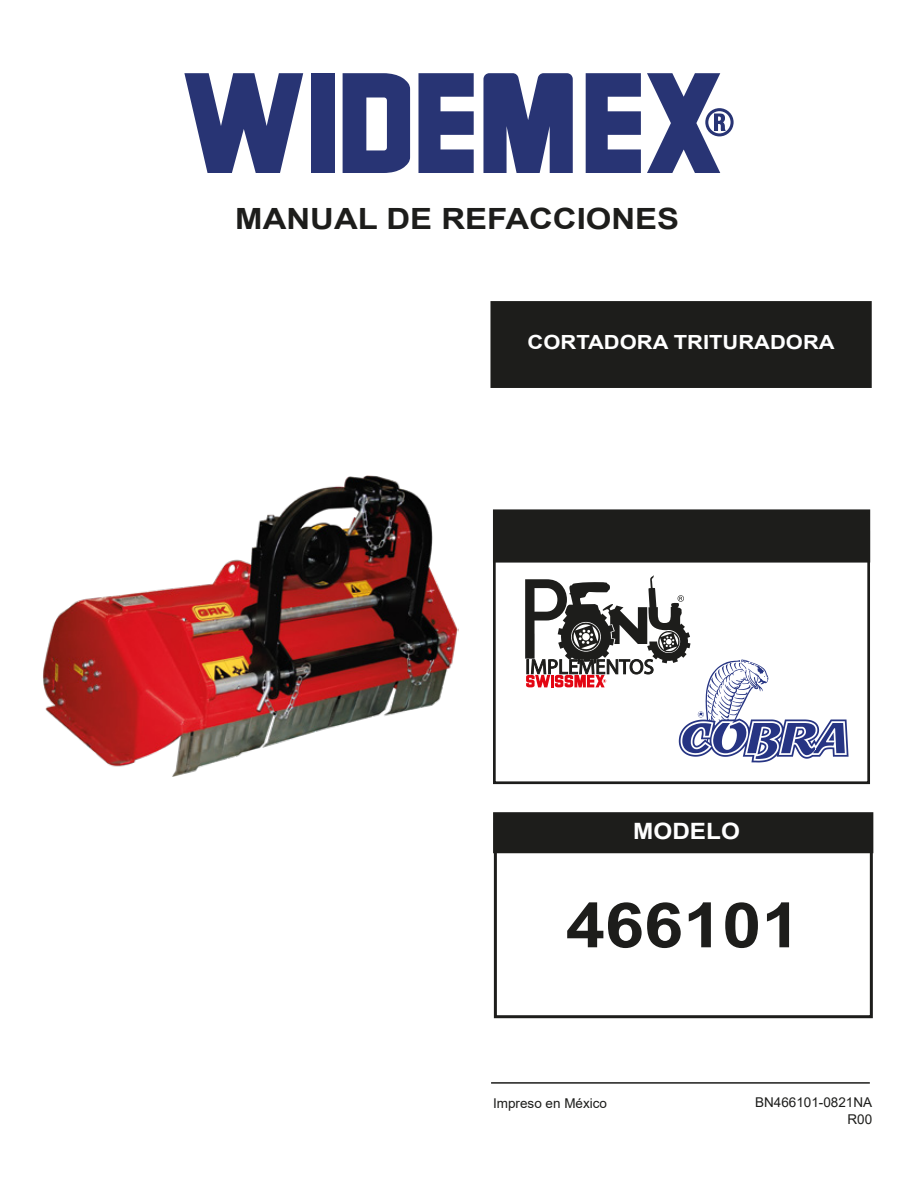
<style>
.page{position:relative;width:918px;height:1188px;background:#fff}
.page>*{position:absolute;margin:0;border:0;box-sizing:border-box;transform-origin:0 0}
.t1{font:700 62.55px "Arial";color:#1d1d1b;scale:1.12 1}
.t2{font:700 29.25px "Arial";color:#1d1d1b;scale:1.12 1}
.t3{font:700 22.5px "Arial";color:#fff;scale:1.08 1}
.t4{font:700 19.5px "Arial";color:#fff;scale:1.12 1}
.t5{font:13.5px/16.8px "Arial";color:#1d1d1b;text-align:right}
</style>
<div class="page">
<div style="left:490px;top:301px;width:382px;height:87px;background:#1d1d1b;border:2px solid #1d1d1b"></div>
<div style="left:493px;top:509px;width:377px;height:54px;background:#1d1d1b;border:2px solid #1d1d1b"></div>
<div style="left:493px;top:812px;width:380px;height:41px;background:#1d1d1b;border:1px solid #1d1d1b"></div>
<hr style="left:491px;top:1082px;width:379px;height:2px;background:#1d1d1b">
<div style="left:493px;top:531px;width:377px;height:253px;border:3px solid #1d1d1b"></div>
<div style="left:494px;top:823px;width:379px;height:195px;border:3px solid #1d1d1b"></div>
<img style="left:43px;top:476px;width:415px;height:301px">
<svg style="left:525px;top:575px;width:324px;height:187px"></svg>
<svg style="left:343px;top:73px;width:67px;height:100px"></svg>
<svg style="left:418px;top:73px;width:56px;height:100px"></svg>
<svg style="left:184px;top:73px;width:119px;height:100px"></svg>
<div style="left:312px;top:73px;width:23px;height:100px;background:#283474"></div>
<svg style="left:483px;top:73px;width:90px;height:100px;background:#424d85"></svg>
<svg style="left:586px;top:73px;width:55px;height:100px"></svg>
<div style="left:705px;top:108px;width:29px;height:28px;border:3px solid #283474;border-radius:50%"></div>
<svg style="left:647px;top:73px;width:79px;height:100px"></svg>
<h2 class="t2" style="left:235px;top:198px;width:398px">MANUAL DE REFACCIONES</h2>
<h3 class="t4" style="left:528px;top:329px;width:276px">CORTADORA TRITURADORA</h3>
<h3 class="t3" style="left:633px;top:816px;width:100px">MODELO</h3>
<h1 class="t1" style="left:566px;top:881px;width:211px">466101</h1>
<p class="t5" style="left:493px;top:1095px;width:116px">Impreso en México</p>
<p class="t5" style="left:755px;top:1094px;width:119px">BN466101-0821NA<br>R00</p>
</div>
